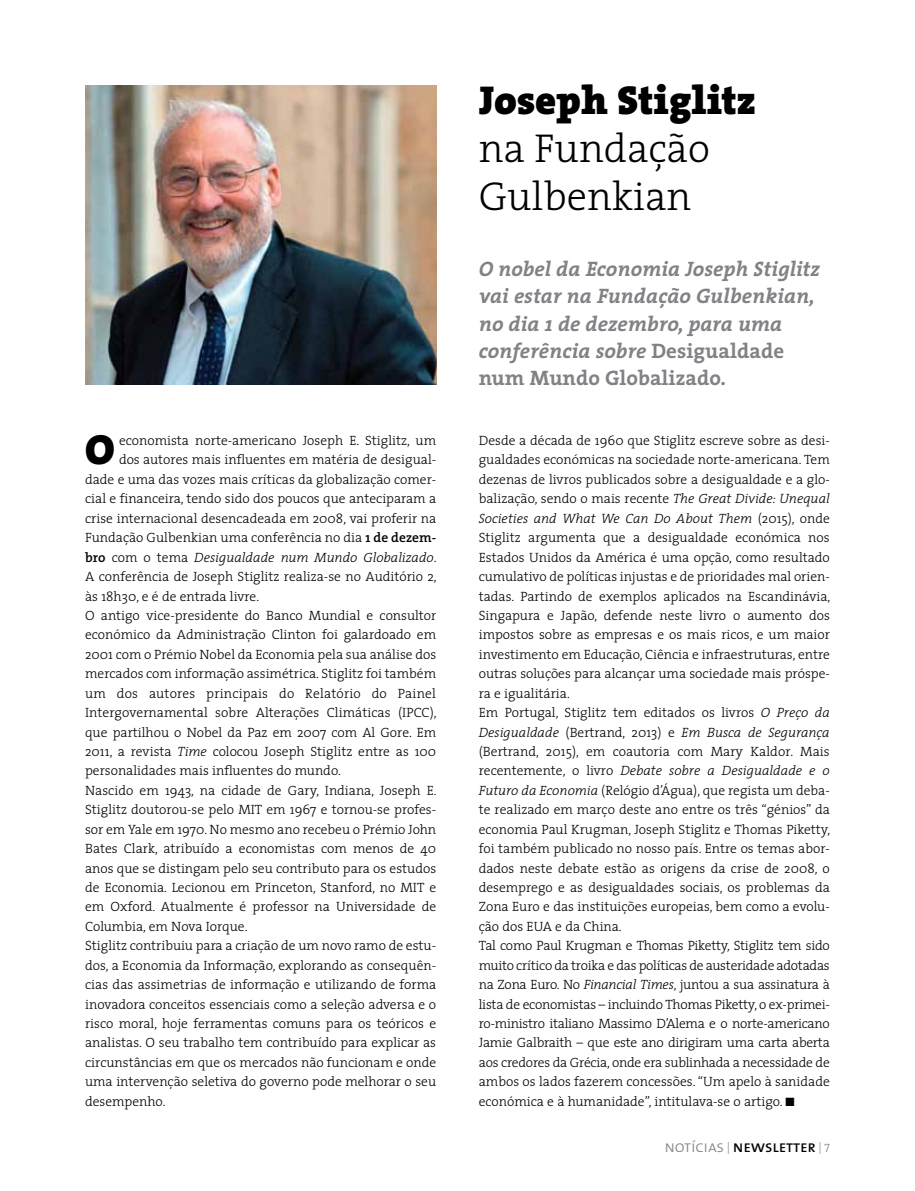
<style>
.page{position:relative;width:915px;height:1191px;background:#fff}
.page>*{position:absolute;margin:0;border:0;box-sizing:border-box;transform-origin:0 0}
.t1{font:42.3px "The Sans Black Caps";color:#000}
.t2{font:300 40.5px/48px "The Serif";color:#000}
.t3{font:900 40.5px "The Serif";color:#000}
.t4{font:italic 700 21px/27px "The Serif";color:#808285}
.t5{font:16.5px "The Mix Caps";letter-spacing:-.01em;color:#000}
.t6{font:300 13.5px/19.5px "The Serif";color:#000}
.t7{font:italic 300 13.5px "The Serif";color:#000}
.s1{font-weight:600}
.s2{font-weight:600;font-style:normal}
.s3{font-style:normal}
.s4{font-style:italic}
.s5{font-family:"The Mix Light Caps";color:#808285}
.s6{font-family:"The Serif Light Caps";font-size:12px;color:#808285}
</style>
<div class="page">
<img style="left:85px;top:85px;width:351px;height:299px">
<h1 class="t1" style="left:85px;top:414px;width:31px">O</h1>
<p class="t6" style="left:119px;top:430px;width:318px">economista norte-americano Joseph E. Stiglitz, um</p>
<p class="t6" style="left:119px;top:450px;width:318px">dos autores mais influentes em matéria de desigual-</p>
<p class="t6" style="left:85px;top:469px;width:352px">dade e uma das vozes mais críticas da globalização comer-</p>
<p class="t6" style="left:85px;top:488px;width:352px">cial e financeira, tendo sido dos poucos que anteciparam a</p>
<p class="t6" style="left:85px;top:508px;width:352px">crise internacional desencadeada em 2008, vai proferir na</p>
<p class="t6" style="left:85px;top:527px;width:352px">Fundação Gulbenkian uma conferência no dia <span class="s1">1 de dezem-</span></p>
<p class="t7" style="left:85px;top:546px;width:353px"><span class="s2">bro</span> <span class="s3">com o tema</span> Desigualdade num Mundo Globalizado<span class="s3">.</span></p>
<p class="t6" style="left:85px;top:566px;width:353px">A conferência de Joseph Stiglitz realiza-se no Auditório 2,</p>
<p class="t6" style="left:85px;top:586px;width:175px">às 18h30, e é de entrada livre.</p>
<p class="t6" style="left:85px;top:605px;width:352px">O antigo vice-presidente do Banco Mundial e consultor</p>
<p class="t6" style="left:85px;top:624px;width:352px">económico da Administração Clinton foi galardoado em</p>
<p class="t6" style="left:85px;top:644px;width:352px">2001 com o Prémio Nobel da Economia pela sua análise dos</p>
<p class="t6" style="left:85px;top:663px;width:352px">mercados com informação assimétrica. Stiglitz foi também</p>
<p class="t6" style="left:85px;top:683px;width:352px">um dos autores principais do Relatório do Painel</p>
<p class="t6" style="left:85px;top:702px;width:353px">Intergovernamental sobre Alterações Climáticas (IPCC),</p>
<p class="t6" style="left:85px;top:722px;width:352px">que partilhou o Nobel da Paz em 2007 com Al Gore. Em</p>
<p class="t6" style="left:85px;top:741px;width:352px">2011, a revista <span class="s4">Time</span> colocou Joseph Stiglitz entre as 100</p>
<p class="t6" style="left:85px;top:760px;width:257px">personalidades mais influentes do mundo.</p>
<p class="t6" style="left:85px;top:780px;width:353px">Nascido em 1943, na cidade de Gary, Indiana, Joseph E.</p>
<p class="t6" style="left:85px;top:799px;width:352px">Stiglitz doutorou-se pelo MIT em 1967 e tornou-se profes-</p>
<p class="t6" style="left:85px;top:819px;width:352px">sor em Yale em 1970. No mesmo ano recebeu o Prémio John</p>
<p class="t6" style="left:85px;top:838px;width:352px">Bates Clark, atribuído a economistas com menos de 40</p>
<p class="t6" style="left:85px;top:858px;width:352px">anos que se distingam pelo seu contributo para os estudos</p>
<p class="t6" style="left:85px;top:877px;width:352px">de Economia. Lecionou em Princeton, Stanford, no MIT e</p>
<p class="t6" style="left:85px;top:896px;width:352px">em Oxford. Atualmente é professor na Universidade de</p>
<p class="t6" style="left:85px;top:916px;width:164px">Columbia, em Nova Iorque.</p>
<p class="t6" style="left:85px;top:935px;width:352px">Stiglitz contribuiu para a criação de um novo ramo de estu-</p>
<p class="t6" style="left:85px;top:955px;width:352px">dos, a Economia da Informação, explorando as consequên-</p>
<p class="t6" style="left:85px;top:974px;width:352px">cias das assimetrias de informação e utilizando de forma</p>
<p class="t6" style="left:85px;top:994px;width:352px">inovadora conceitos essenciais como a seleção adversa e o</p>
<p class="t6" style="left:85px;top:1013px;width:352px">risco moral, hoje ferramentas comuns para os teóricos e</p>
<p class="t6" style="left:85px;top:1032px;width:352px">analistas. O seu trabalho tem contribuído para explicar as</p>
<p class="t6" style="left:85px;top:1052px;width:352px">circunstâncias em que os mercados não funcionam e onde</p>
<p class="t6" style="left:85px;top:1071px;width:352px">uma intervenção seletiva do governo pode melhorar o seu</p>
<p class="t6" style="left:85px;top:1091px;width:82px">desempenho.</p>
<h2 class="t3" style="left:478px;top:66px;width:278px">Joseph Stiglitz</h2>
<h2 class="t2" style="left:478px;top:123px;width:233px">na Fundação<br>Gulbenkian</h2>
<h3 class="t4" style="left:478px;top:255px;width:342px">O nobel da Economia Joseph Stiglitz vai estar na Fundação Gulbenkian, no dia 1 de dezembro, para uma conferência sobre <span class="s3">Desigualdade num Mundo Globalizado</span>.</h3>
<p class="t6" style="left:478px;top:430px;width:353px">Desde a década de 1960 que Stiglitz escreve sobre as desi&shy;gualdades económicas na sociedade norte-americana. Tem dezenas de livros publicados sobre a desigualdade e a glo&shy;balização, sendo o mais recente <span class="s4">The Great Divide: Unequal Societies and What We Can Do About Them</span> (2015), onde Stiglitz argumenta que a desigualdade económica nos Estados Unidos da América é uma opção, como resultado cumulativo de políticas injustas e de prioridades mal orien&shy;tadas. Partindo de exemplos aplicados na Escandinávia, Singapura e Japão, defende neste livro o aumento dos impostos sobre as empresas e os mais ricos, e um maior investimento em Educação, Ciência e infraestruturas, entre outras soluções para alcançar uma sociedade mais próspe&shy;ra e igualitária.<br>Em Portugal, Stiglitz tem editados os livros <span class="s4">O Preço da Desigualdade</span> (Bertrand, 2013) e <span class="s4">Em Busca de Segurança </span>(Bertrand, 2015), em coautoria com Mary Kaldor. Mais recentemente, o livro <span class="s4">Debate sobre a Desigualdade e o Futuro da Economia</span> (Relógio d’Água), que regista um deba&shy;te realizado em março deste ano entre os três “génios” da economia Paul Krugman, Joseph Stiglitz e Thomas Piketty, foi também publicado no nosso país. Entre os temas abor&shy;dados neste debate estão as origens da crise de 2008, o desemprego e as desigualdades sociais, os problemas da Zona Euro e das instituições europeias, bem como a evolu&shy;ção dos EUA e da China.<br>Tal como Paul Krugman e Thomas Piketty, Stiglitz tem sido muito crítico da troika e das políticas de austeridade adotadas na Zona Euro. No <span class="s4">Financial Times</span>, juntou a sua assinatura à lista de economistas – incluindo Thomas Piketty, o ex-primei&shy;ro-ministro italiano Massimo D’Alema e o norte-americano Jamie Galbraith – que este ano dirigiram uma carta aberta aos credores da Grécia, onde era sublinhada a necessidade de ambos os lados fazerem concessões. “Um apelo à sanidade económica e à humanidade”, intitulava-se o artigo. ■</p>
<p class="t5" style="left:664px;top:1132px;width:167px"><span class="s5">notícias</span> <span class="s6">|</span> newsletter <span class="s6">| 7</span></p>
</div>
